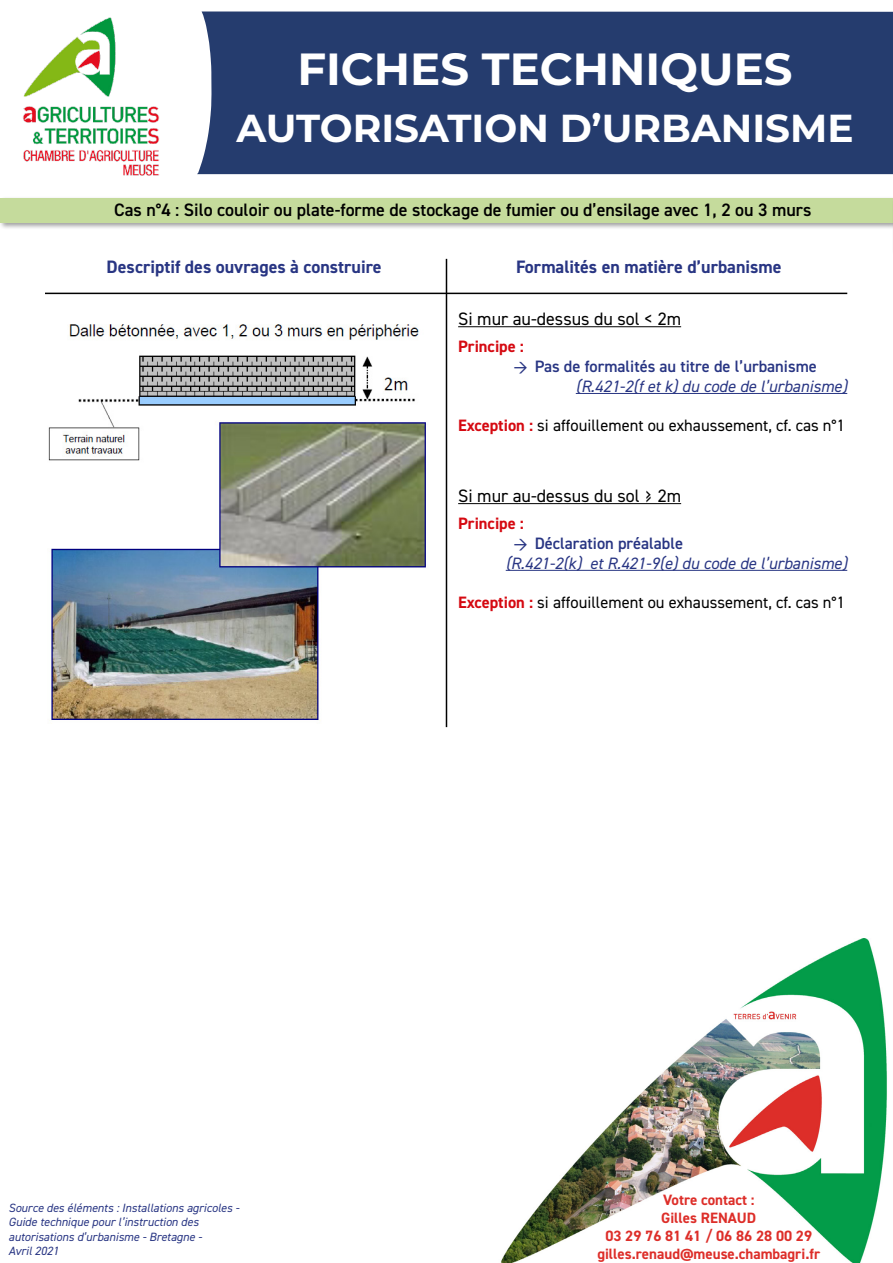
<style>
.page{position:relative;width:893px;height:1263px;background:#fff}
.page>*{position:absolute;margin:0;border:0;box-sizing:border-box;transform-origin:0 0}
.t1{font:700 45px "Montserrat";color:#fff}
.t2{font:700 39px "Montserrat";color:#fff}
.t3{font:600 18px "DIN2014";color:#000}
.t4{font:700 18px "DIN2014";color:#283583}
.t5{font:18px "DIN2014";color:#000}
.t6{font:16.5px "DIN2014";color:#000}
.t7{font:600 16.5px/19.8px "DIN2014";color:#283583}
.t8{font:italic 16.5px/19.8px "DIN2014";color:#283583}
.t9{font:700 16.5px "DIN2014";color:#d50911}
.t10{font:700 15px/18px "DIN2014";color:#dd2e29;text-align:center}
.t11{font:italic 12px/14.4px "DIN2014";color:#283583}
.s1{font-weight:400}
.s2{font-weight:400;font-style:italic}
.s3{font-weight:700;color:#d50911}
.s4{font-style:normal}
.s5{font-weight:600;font-style:normal}
</style>
<div class="page">
<div style="left:197px;top:11px;width:695px;height:163px;background:#253c6e"></div>
<img style="left:23px;top:17px;width:136px;height:159px">
<div style="left:0;top:196px;width:893px;height:34px;background:#000;opacity:.75"></div>
<div style="left:1px;top:198px;width:892px;height:24px;background:#c5db9c"></div>
<hr style="left:446px;top:259px;width:1px;height:468px;background:#000">
<hr style="left:576px;top:393px;width:271px;height:1px;background:#283583">
<hr style="left:45px;top:293px;width:802px;height:1px;background:#000">
<img style="left:48px;top:324px;width:378px;height:397px">
<hr style="left:458px;top:326px;width:223px;height:1px;background:#000">
<hr style="left:506px;top:570px;width:341px;height:1px;background:#283583">
<hr style="left:458px;top:503px;width:223px;height:1px;background:#000">
<img style="left:501px;top:939px;width:386px;height:324px">
<img style="left:892px;top:11px;width:1px;height:164px">
<hr style="left:892px;top:197px;width:1px;height:60px;background:#000;opacity:.75">
<h1 class="t1" style="left:297px;top:37px;width:497px">FICHES TECHNIQUES</h1>
<h2 class="t2" style="left:236px;top:100px;width:618px">AUTORISATION D’URBANISME</h2>
<h3 class="t3" style="left:114px;top:198px;width:699px">Cas n°4 : Silo couloir ou plate-forme de stockage de fumier ou d’ensilage avec 1, 2 ou 3 murs</h3>
<h3 class="t4" style="left:107px;top:255px;width:277px">Descriptif des ouvrages à construire</h3>
<h3 class="t4" style="left:516px;top:255px;width:267px">Formalités en matière d’urbanisme</h3>
<h3 class="t5" style="left:458px;top:307px;width:224px">Si mur au-dessus du sol &lt; 2m</h3>
<h3 class="t9" style="left:458px;top:335px;width:67px">Principe :</h3>
<h3 class="t7" style="left:576px;top:356px;width:273px;text-indent:-62px"><span class="s1">→</span> Pas de formalités au titre de l’urbanisme <span class="s2">(R.421-2(f et k) du code de l’urbanisme)</span></h3>
<h3 class="t6" style="left:458px;top:415px;width:388px"><span class="s3">Exception :</span> si affouillement ou exhaussement, cf. cas n°1</h3>
<h3 class="t5" style="left:458px;top:484px;width:224px">Si mur au-dessus du sol ≥ 2m</h3>
<h3 class="t9" style="left:458px;top:512px;width:67px">Principe :</h3>
<h3 class="t8" style="left:506px;top:533px;width:343px;text-indent:8px"><span class="s4">→</span> <span class="s5">Déclaration préalable<br></span>(R.421-2(k) et R.421-9(e) du code de l’urbanisme)</h3>
<h3 class="t6" style="left:458px;top:592px;width:388px"><span class="s3">Exception :</span> si affouillement ou exhaussement, cf. cas n°1</h3>
<p class="t11" style="left:9px;top:1200px;width:232px">Source des éléments : Installations agricoles - Guide technique pour l’instruction des autorisations d’urbanisme - Bretagne -<br>Avril 2021</p>
<p class="t10" style="left:597px;top:1190px;width:224px">Votre contact :<br>Gilles RENAUD<br>03 29 76 81 41 / 06 86 28 00 29 gilles.renaud@meuse.chambagri.fr</p>
</div>
